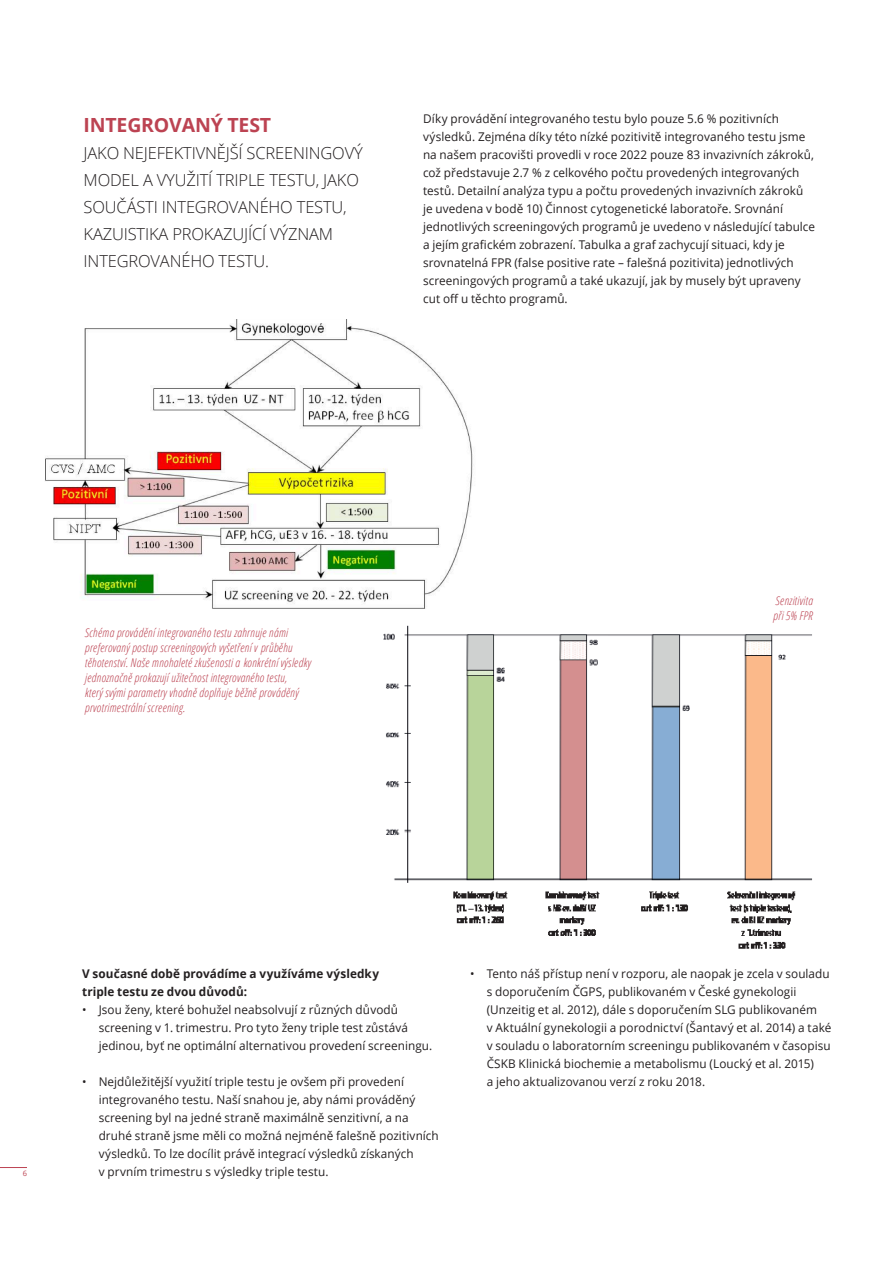
<style>
.page{position:relative;width:893px;height:1263px;background:#fff}
.page>*{position:absolute;margin:0;border:0;box-sizing:border-box;transform-origin:0 0}
.t1{font:700 19.5px "Open Sans";letter-spacing:-.01em;color:#bc4352}
.t2{font:300 16.5px/27px "Open Sans";letter-spacing:-.01em;color:#231f20}
.t3{font:12px/18px "Open Sans";letter-spacing:.005em;color:#231f20}
.t4{font:italic 300 condensed 12px/15px "Open Sans";letter-spacing:.02em;color:#bc4352}
.t5{font:700 12px/18px "Open Sans";letter-spacing:.005em;color:#231f20}
.t6{font:7.5px "Open Sans";color:#bc4352}
</style>
<div class="page">
<img style="left:45px;top:319px;width:428px;height:290px">
<img style="left:383px;top:625px;width:429px;height:324px">
<svg style="left:0;top:1167px;width:27px;height:1px"></svg>
<h1 class="t1" style="left:84px;top:111px;width:189px">INTEGROVANÝ TEST</h1>
<h2 class="t2" style="left:84px;top:139px;width:281px">JAKO NEJEFEKTIVNĚJŠÍ SCREENINGOVÝ<br>MODEL A VYUŽITÍ TRIPLE TESTU, JAKO<br>SOUČÁSTI INTEGROVANÉHO TESTU,<br>KAZUISTIKA PROKAZUJÍCÍ VÝZNAM<br>INTEGROVANÉHO TESTU.</h2>
<p class="t3" style="left:423px;top:109px;width:394px">Díky provádění integrovaného testu bylo pouze 5.6 % pozitivních výsledků. Zejména díky této nízké pozitivitě integrovaného testu jsme na našem pracovišti provedli v roce 2022 pouze 83 invazivních zákroků, což představuje 2.7 % z celkového počtu provedených integrovaných testů. Detailní analýza typu a počtu provedených invazivních zákroků je uvedena v bodě 10) Činnost cytogenetické laboratoře. Srovnání jednotlivých screeningových programů je uvedeno v následující tabulce a jejím grafickém zobrazení. Tabulka a graf zachycují situaci, kdy je srovnatelná FPR (false positive rate – falešná pozitivita) jednotlivých screeningových programů a také ukazují, jak by musely být upraveny cut off u těchto programů.</p>
<p class="t4" style="left:85px;top:624px;width:228px">Schéma provádění integrovaného testu zahrnuje námi preferovaný postup screeningových vyšetření v průběhu těhotenství. Naše mnohaleté zkušenosti a konkrétní výsledky jednoznačně prokazují užitečnost integrovaného testu,<br>který svými parametry vhodně doplňuje běžně prováděný prvotrimestrální screening.</p>
<p class="t4" style="left:773px;top:592px;width:41px">Senzitivita při 5% FPR</p>
<p class="t6" style="left:23px;top:1168px;width:6px">6</p>
<p class="t5" style="left:82px;top:964px;width:298px">V současné době provádíme a využíváme výsledky triple testu ze dvou důvodů:</p>
<p class="t3" style="left:99px;top:1000px;width:335px;text-indent:-16px">• Jsou ženy, které bohužel neabsolvují z různých důvodů screening v 1. trimestru. Pro tyto ženy triple test zůstává jedinou, byť ne optimální alternativou provedení screeningu.</p>
<p class="t3" style="left:99px;top:1072px;width:342px;text-indent:-16px">• Nejdůležitější využití triple testu je ovšem při provedení integrovaného testu. Naší snahou je, aby námi prováděný screening byl na jedné straně maximálně senzitivní, a na druhé straně jsme měli co možná nejméně falešně pozitivních výsledků. To lze docílit právě integrací výsledků získaných<br>v prvním trimestru s výsledky triple testu.</p>
<p class="t3" style="left:487px;top:964px;width:346px;text-indent:-16px">• Tento náš přístup není v rozporu, ale naopak je zcela v souladu s doporučením ČGPS, publikovaném v České gynekologii (Unzeitig et al. 2012), dále s doporučením SLG publikovaném<br>v Aktuální gynekologii a porodnictví (Šantavý et al. 2014) a také v souladu o laboratorním screeningu publikovaném v časopisu ČSKB Klinická biochemie a metabolismu (Loucký et al. 2015)<br>a jeho aktualizovanou verzí z roku 2018.</p>
</div>
